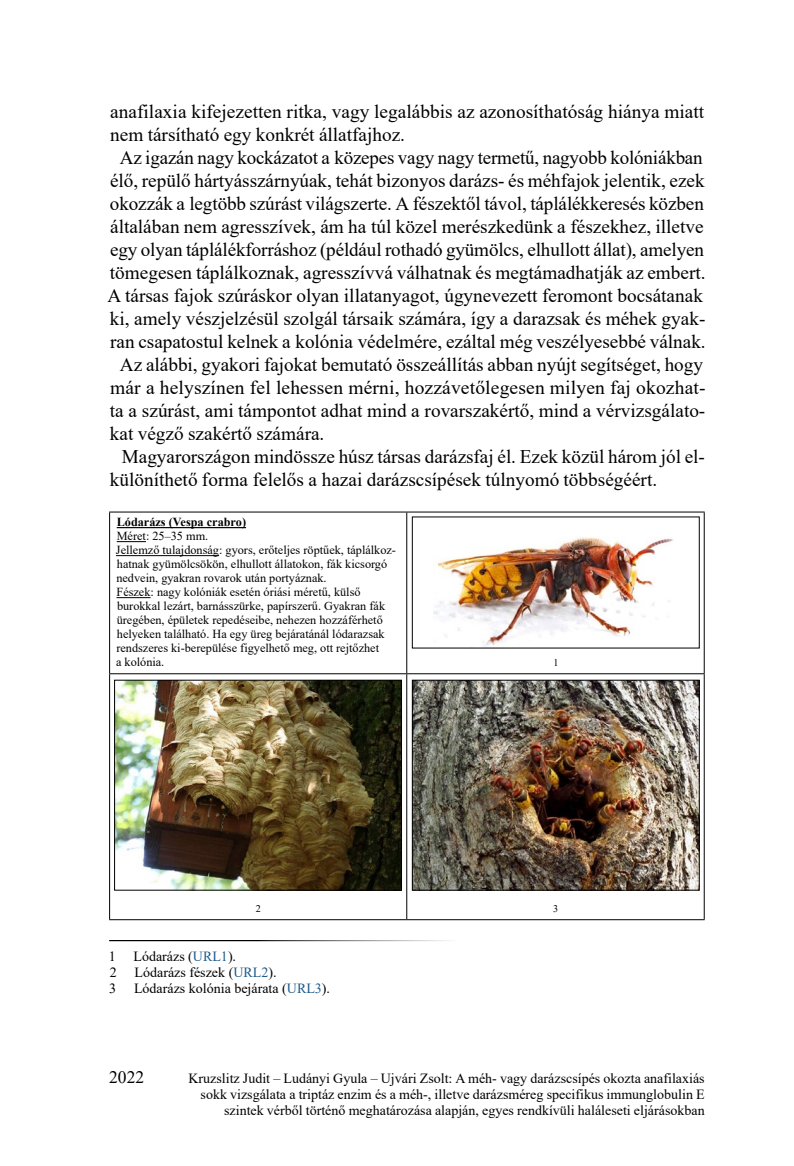
<style>
.page{position:relative;width:794px;height:1166px;background:#fff}
.page>*{position:absolute;margin:0;border:0;box-sizing:border-box;transform-origin:0 0}
.t1{font:19.25px "Times New Roman";color:#000}
.t2{font:17.5px "Times New Roman";color:#000}
.t3{font:14px/15.8px "Times New Roman";color:#000;text-align:right}
.t4{font:12.25px/14px "Times New Roman";color:#000}
.t5{font:700 12.25px "Times New Roman";color:#000}
.t6{font:10.15px "Times New Roman";color:#000}
.s1{color:#1e5a8a}
</style>
<div class="page">
<hr style="left:109px;top:511px;width:298px;height:1px;background:#000">
<hr style="left:109px;top:512px;width:1px;height:161px;background:#000">
<hr style="left:407px;top:511px;width:297px;height:1px;background:#000">
<hr style="left:406px;top:512px;width:1px;height:161px;background:#000">
<hr style="left:704px;top:512px;width:1px;height:161px;background:#000">
<hr style="left:109px;top:673px;width:298px;height:1px;background:#000">
<hr style="left:109px;top:674px;width:1px;height:245px;background:#000">
<hr style="left:407px;top:673px;width:297px;height:1px;background:#000">
<hr style="left:406px;top:674px;width:1px;height:245px;background:#000">
<hr style="left:704px;top:674px;width:1px;height:245px;background:#000">
<hr style="left:109px;top:919px;width:298px;height:1px;background:#000">
<hr style="left:407px;top:919px;width:297px;height:1px;background:#000">
<hr style="left:117px;top:527px;width:129px;height:1px;background:#000">
<svg style="left:117px;top:541px;width:29px;height:1px"></svg>
<hr style="left:116px;top:555px;width:103px;height:1px;background:#000">
<hr style="left:116px;top:597px;width:34px;height:1px;background:#000">
<img style="left:433px;top:537px;width:240px;height:109px">
<img style="left:116px;top:682px;width:284px;height:206px">
<div style="left:114px;top:680px;width:288px;height:210px;border:1px solid #000"></div>
<img style="left:414px;top:682px;width:283px;height:206px">
<div style="left:412px;top:680px;width:287px;height:210px;border:1px solid #000"></div>
<p class="t1" style="left:110px;top:98px;width:595px">anafilaxia kifejezetten ritka, vagy legalábbis az azonosíthatóság hiánya miatt</p>
<p class="t1" style="left:110px;top:121px;width:296px">nem társítható egy konkrét állatfajhoz.</p>
<p class="t1" style="left:120px;top:144px;width:584px">Az igazán nagy kockázatot a közepes vagy nagy termetű, nagyobb kolóniákban</p>
<p class="t1" style="left:110px;top:167px;width:596px">élő, repülő hártyásszárnyúak, tehát bizonyos darázs- és méhfajok jelentik, ezek</p>
<p class="t1" style="left:110px;top:190px;width:595px">okozzák a legtöbb szúrást világszerte. A fészektől távol, táplálékkeresés közben</p>
<p class="t1" style="left:110px;top:213px;width:595px">általában nem agresszívek, ám ha túl közel merészkedünk a fészekhez, illetve</p>
<p class="t1" style="left:110px;top:236px;width:595px">egy olyan táplálékforráshoz (például rothadó gyümölcs, elhullott állat), amelyen</p>
<p class="t1" style="left:110px;top:259px;width:597px">tömegesen táplálkoznak, agresszívvá válhatnak és megtámadhatják az embert.</p>
<p class="t1" style="left:107px;top:282px;width:597px">A társas fajok szúráskor olyan illatanyagot, úgynevezett feromont bocsátanak</p>
<p class="t1" style="left:110px;top:305px;width:597px">ki, amely vészjelzésül szolgál társaik számára, így a darazsak és méhek gyak-</p>
<p class="t1" style="left:110px;top:328px;width:597px">ran csapatostul kelnek a kolónia védelmére, ezáltal még veszélyesebbé válnak.</p>
<p class="t1" style="left:120px;top:351px;width:584px">Az alábbi, gyakori fajokat bemutató összeállítás abban nyújt segítséget, hogy</p>
<p class="t1" style="left:110px;top:374px;width:597px">már a helyszínen fel lehessen mérni, hozzávetőlegesen milyen faj okozhat-</p>
<p class="t1" style="left:110px;top:397px;width:597px">ta a szúrást, ami támpontot adhat mind a rovarszakértő, mind a vérvizsgálato-</p>
<p class="t1" style="left:110px;top:420px;width:216px">kat végző szakértő számára.</p>
<p class="t1" style="left:122px;top:443px;width:584px">Magyarországon mindössze húsz társas darázsfaj él. Ezek közül három jól el-</p>
<p class="t1" style="left:110px;top:466px;width:549px">különíthető forma felelős a hazai darázscsípések túlnyomó többségéért.</p>
<p class="t5" style="left:117px;top:513px;width:131px">Lódarázs (Vespa crabro)</p>
<p class="t4" style="left:116px;top:529px;width:281px">Méret: 25–35 mm.<br>Jellemző tulajdonság: gyors, erőteljes röptűek, táplálkoz&shy;hatnak gyümölcsökön, elhullott állatokon, fák kicsorgó nedvein, gyakran rovarok után portyáznak.<br>Fészek: nagy kolóniák esetén óriási méretű, külső burokkal lezárt, barnásszürke, papírszerű. Gyakran fák üregében, épületek repedéseibe, nehezen hozzáférhető helyeken található. Ha egy üreg bejáratánál lódarazsak rendszeres ki-berepülése figyelhető meg, ott rejtőzhet<br>a kolónia.</p>
<p class="t6" style="left:553px;top:655px;width:7px">1</p>
<p class="t6" style="left:256px;top:901px;width:7px">2</p>
<p class="t6" style="left:553px;top:901px;width:7px">3</p>
<p class="t3" style="left:109px;top:948px;width:8px">1</p>
<p class="t3" style="left:133px;top:948px;width:104px">Lódarázs (<span class="s1">URL1</span>).</p>
<p class="t3" style="left:110px;top:964px;width:9px">2</p>
<p class="t3" style="left:135px;top:964px;width:143px">Lódarázs fészek (<span class="s1">URL2</span>).</p>
<p class="t3" style="left:109px;top:980px;width:8px">3</p>
<p class="t3" style="left:134px;top:980px;width:197px">Lódarázs kolónia bejárata (<span class="s1">URL3</span>).</p>
<p class="t2" style="left:109px;top:1065px;width:36px">2022</p>
<p class="t3" style="left:188px;top:1070px;width:518px">Kruzslitz Judit – Ludányi Gyula – Ujvári Zsolt: A méh- vagy darázscsípés okozta anafilaxiás sokk vizsgálata a triptáz enzim és a méh-, illetve darázsméreg specifikus immunglobulin E szintek vérből történő meghatározása alapján, egyes rendkívüli haláleseti eljárásokban</p>
</div>
